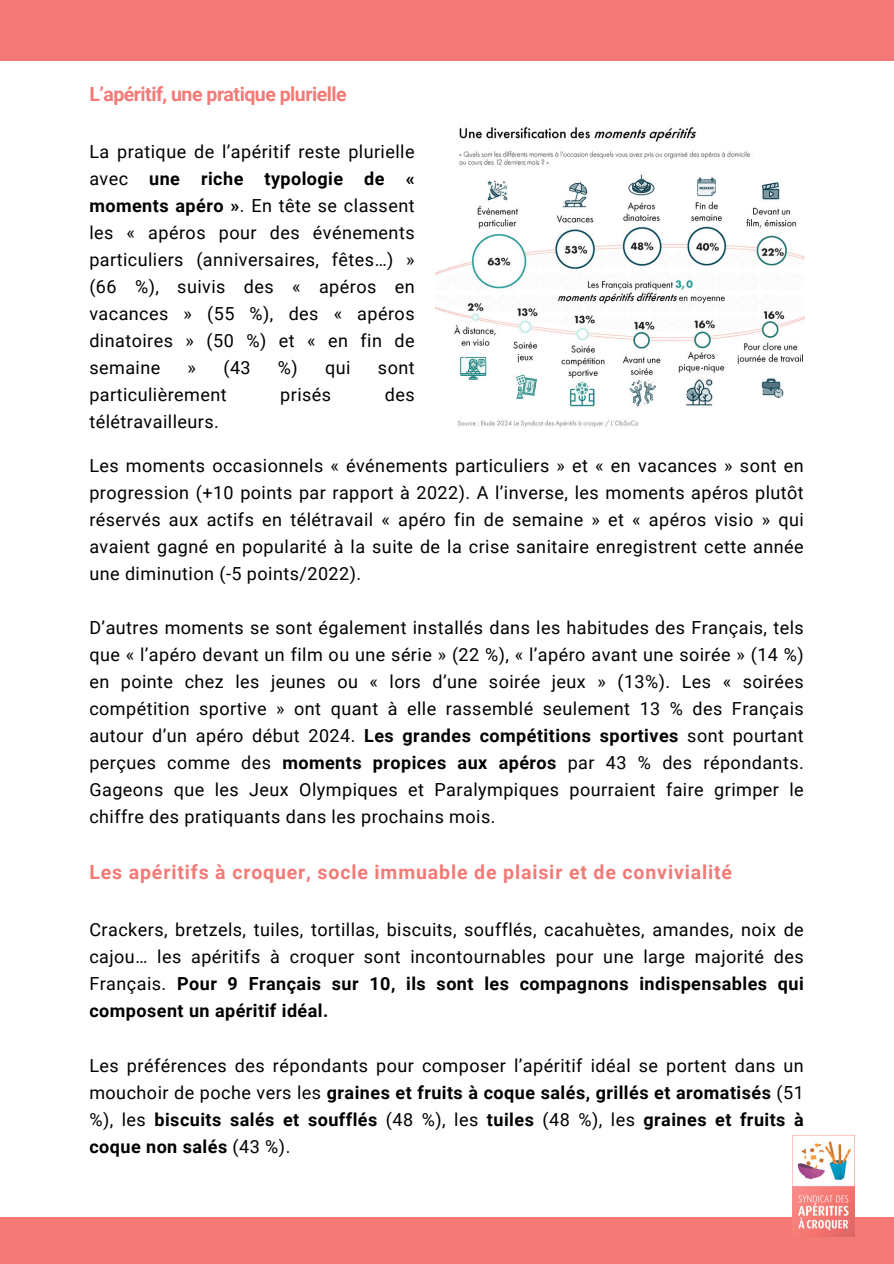
<style>
.page{position:relative;width:894px;height:1264px;background:#fff}
.page>*{position:absolute;margin:0;border:0;box-sizing:border-box;transform-origin:0 0}
.t1{font:700 19.5px "Roboto";letter-spacing:.045em;color:#f37a76}
.t2{font:700 19.5px "Roboto";letter-spacing:-.025em;color:#f37a76}
.t3{font:18px/27px "Roboto";letter-spacing:.025em;color:#000;text-align:justify}
.t4{font:18px/27px "Roboto";letter-spacing:.025em;color:#000001;text-align:justify}
.s1{font-weight:700}
</style>
<div class="page">
<div style="left:0;top:1216px;width:893px;height:47px;background:#f37a76"></div>
<div style="left:0;top:0;width:893px;height:61px;background:#f37a76"></div>
<img style="left:435px;top:126px;width:369px;height:301px">
<img style="left:791px;top:1135px;width:62px;height:101px">
<h1 class="t2" style="left:89px;top:83px;width:259px">L’apéritif, une pratique plurielle</h1>
<p class="t4" style="left:89px;top:138px;width:327px">La pratique de l’apéritif reste plurielle avec <span class="s1">une riche typologie de « moments apéro »</span>. En tête se classent les « apéros pour des événements particuliers (anniversaires, fêtes…) » (66 %), suivis des « apéros en vacances » (55 %), des « apéros dinatoires » (50 %) et « en fin de semaine</p>
<p class="t4" style="left:187px;top:354px;width:64px">» (43</p>
<p class="t4" style="left:278px;top:354px;width:21px">%)</p>
<p class="t4" style="left:325px;top:354px;width:27px">qui</p>
<p class="t4" style="left:378px;top:354px;width:38px">sont</p>
<p class="t4" style="left:89px;top:381px;width:139px">particulièrement</p>
<p class="t4" style="left:280px;top:381px;width:52px">prisés</p>
<p class="t4" style="left:384px;top:381px;width:31px">des</p>
<p class="t4" style="left:89px;top:408px;width:131px">télétravailleurs.</p>
<p class="t3" style="left:89px;top:452px;width:715px">Les moments occasionnels « événements particuliers » et « en vacances » sont en progression (+10 points par rapport à 2022). A l’inverse, les moments apéros plutôt réservés aux actifs en télétravail « apéro fin de semaine » et « apéros visio » qui avaient gagné en popularité à la suite de la crise sanitaire enregistrent cette année une diminution (-5 points/2022).</p>
<p class="t3" style="left:89px;top:614px;width:715px">D’autres moments se sont également installés dans les habitudes des Français, tels que « l’apéro devant un film ou une série » (22 %), « l’apéro avant une soirée » (14 %) en pointe chez les jeunes ou « lors d’une soirée jeux » (13%). Les « soirées compétition sportive » ont quant à elle rassemblé seulement 13 % des Français autour d’un apéro début 2024. <span class="s1">Les grandes compétitions sportives</span> sont pourtant perçues comme des <span class="s1">moments propices aux apéros</span> par 43 % des répondants.<br>Gageons que les Jeux Olympiques et Paralympiques pourraient faire grimper le chiffre des pratiquants dans les prochains mois.</p>
<h1 class="t1" style="left:89px;top:861px;width:644px">Les apéritifs à croquer, socle immuable de plaisir et de convivialité</h1>
<p class="t3" style="left:89px;top:916px;width:715px">Crackers, bretzels, tuiles, tortillas, biscuits, soufflés, cacahuètes, amandes, noix de cajou… les apéritifs à croquer sont incontournables pour une large majorité des Français. <span class="s1">Pour 9 Français sur 10, ils sont les compagnons indispensables qui composent un apéritif idéal.</span></p>
<p class="t3" style="left:89px;top:1051px;width:715px">Les préférences des répondants pour composer l’apéritif idéal se portent dans un mouchoir de poche vers les <span class="s1">graines et fruits à coque salés, grillés et aromatisés</span> (51 %), les <span class="s1">biscuits salés et soufflés</span> (48 %), les <span class="s1">tuiles</span> (48 %), les <span class="s1">graines et fruits à coque non salés</span> (43 %).</p>
</div>
